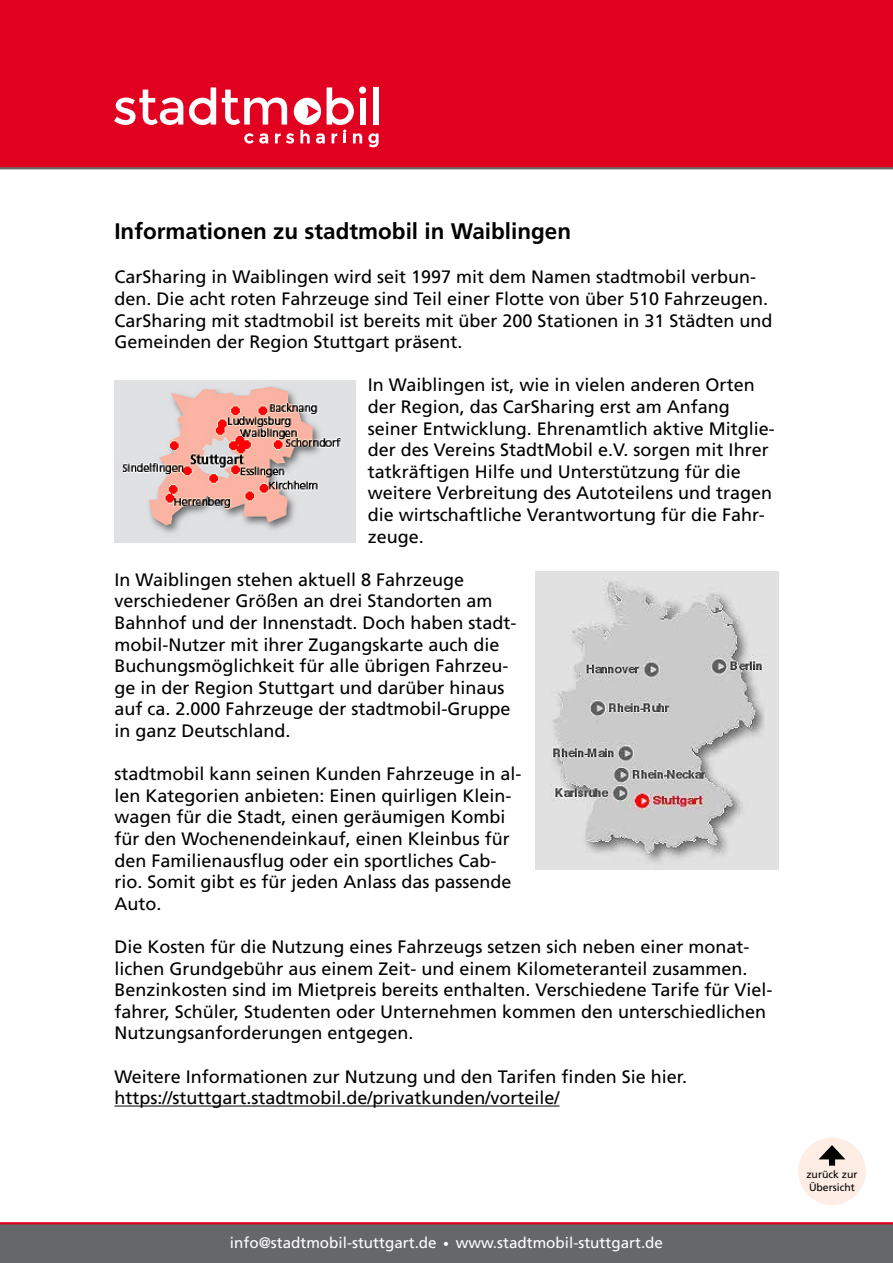
<style>
.page{position:relative;width:893px;height:1263px;background:#fff}
.page>*{position:absolute;margin:0;border:0;box-sizing:border-box;transform-origin:0 0}
.t1{font:700 22.5px "Frutiger";color:#000}
.t2{font:18px/21.6px "Frutiger";color:#000}
.t3{font:15.15px "Frutiger";color:#fff}
.t4{font:10.5px/12.6px "Frutiger";color:#000}
.s1{font-size:11.85px}
</style>
<div class="page">
<div style="left:0;top:0;width:893px;height:168px;background:#e20020"></div>
<hr style="left:0;top:167px;width:893px;height:2px;background:#666769">
<div style="left:0;top:1224px;width:893px;height:39px;background:#666769"></div>
<hr style="left:0;top:1222px;width:893px;height:2px;background:#e20020">
<hr style="left:114px;top:1105px;width:445px;height:1px;background:#000">
<img style="left:536px;top:572px;width:243px;height:298px">
<img style="left:114px;top:381px;width:241px;height:161px">
<div style="left:798px;top:1137px;width:68px;height:68px;background:#fdede5;border-radius:50%"></div>
<div style="left:829px;top:1154px;width:6px;height:12px;background:#000"></div>
<svg style="left:819px;top:1145px;width:26px;height:14px"></svg>
<svg style="left:114px;top:90px;width:69px;height:35px"></svg>
<svg style="left:189px;top:87px;width:27px;height:38px"></svg>
<svg style="left:222px;top:87px;width:157px;height:60px"></svg>
<p class="t1" style="left:114px;top:218px;width:458px">Informationen zu stadtmobil in Waiblingen</p>
<p class="t2" style="left:114px;top:266px;width:660px">CarSharing in Waiblingen wird seit 1997 mit dem Namen stadtmobil verbun&shy;den. Die acht roten Fahrzeuge sind Teil einer Flotte von über 510 Fahrzeugen.<br>CarSharing mit stadtmobil ist bereits mit über 200 Stationen in 31 Städten und Gemeinden der Region Stuttgart präsent.</p>
<p class="t2" style="left:368px;top:374px;width:409px">In Waiblingen ist, wie in vielen anderen Orten der Region, das CarSharing erst am Anfang seiner Entwicklung. Ehrenamtlich aktive Mitglie&shy;der des Vereins StadtMobil e.V. sorgen mit Ihrer tatkräftigen Hilfe und Unterstützung für die weitere Verbreitung des Autoteilens und tragen die wirtschaftliche Verantwortung für die Fahr&shy;zeuge.</p>
<p class="t2" style="left:114px;top:568px;width:404px">In Waiblingen stehen aktuell 8 Fahrzeuge verschiedener Größen an drei Standorten am Bahnhof und der Innenstadt. Doch haben stadt&shy;mobil-Nutzer mit ihrer Zugangskarte auch die Buchungsmöglichkeit für alle übrigen Fahrzeu&shy;ge in der Region Stuttgart und darüber hinaus auf ca. 2.000 Fahrzeuge der stadtmobil-Gruppe in ganz Deutschland.</p>
<p class="t2" style="left:114px;top:763px;width:409px">stadtmobil kann seinen Kunden Fahrzeuge in al&shy;len Kategorien anbieten: Einen quirligen Klein&shy;wagen für die Stadt, einen geräumigen Kombi für den Wochenendeinkauf, einen Kleinbus für den Familienausflug oder ein sportliches Cab&shy;rio. Somit gibt es für jeden Anlass das passende Auto.</p>
<p class="t2" style="left:114px;top:936px;width:659px">Die Kosten für die Nutzung eines Fahrzeugs setzen sich neben einer monat&shy;lichen Grundgebühr aus einem Zeit- und einem Kilometeranteil zusammen.<br>Benzinkosten sind im Mietpreis bereits enthalten. Verschiedene Tarife für Viel&shy;fahrer, Schüler, Studenten oder Unternehmen kommen den unterschiedlichen Nutzungsanforderungen entgegen.</p>
<p class="t2" style="left:114px;top:1065px;width:574px">Weitere Informationen zur Nutzung und den Tarifen finden Sie hier. https://stuttgart.stadtmobil.de/privatkunden/vorteile/</p>
<p class="t3" style="left:230px;top:1234px;width:435px">info@stadtmobil-stuttgart.de <span class="s1">•</span> www.stadtmobil-stuttgart.de</p>
<p class="t4" style="left:806px;top:1168px;width:53px">zurück zur<br>Übersicht</p>
</div>
